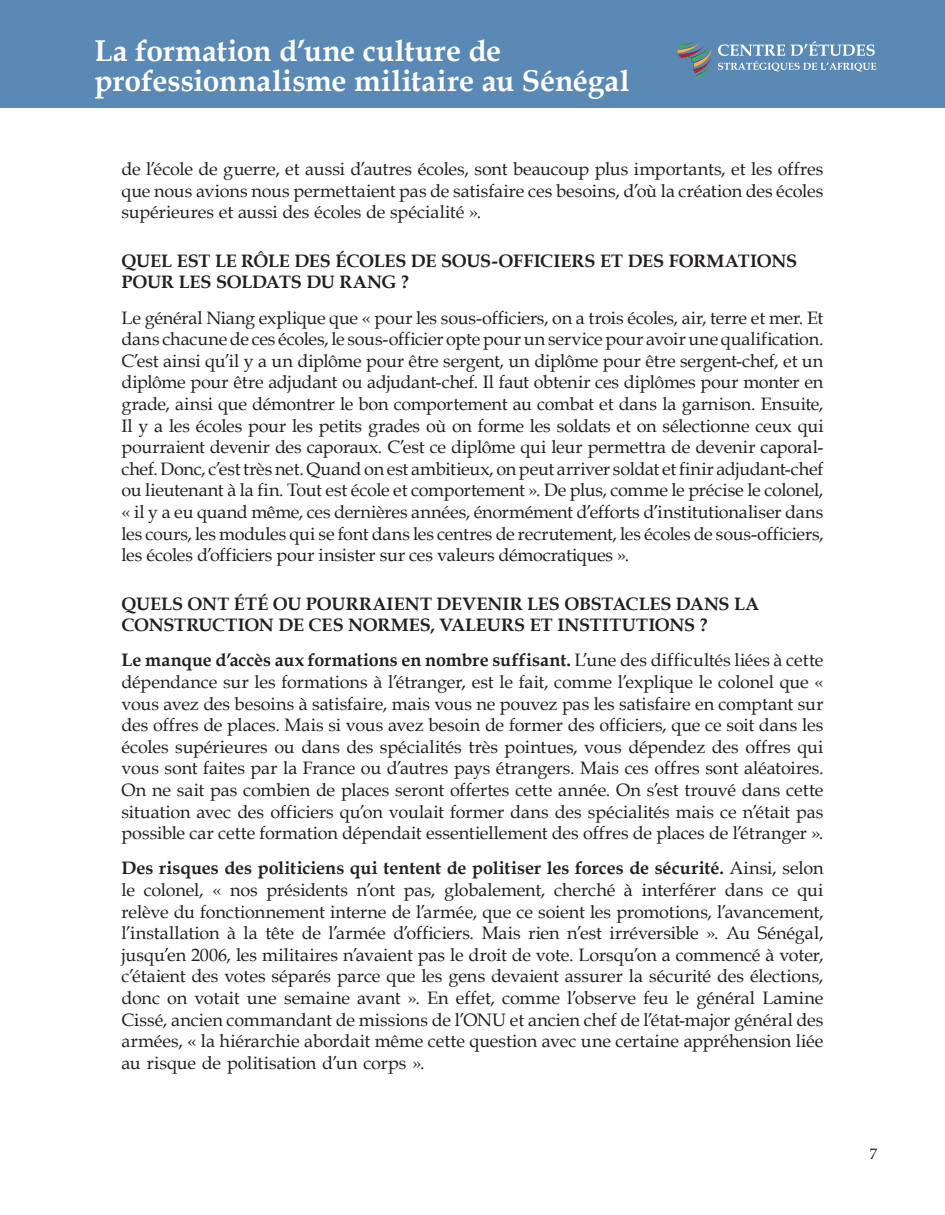
<style>
.page{position:relative;width:945px;height:1215px;background:#fff}
.page>*{position:absolute;margin:0;border:0;box-sizing:border-box;transform-origin:0 0}
.t1{font:700 30px/30px "Book Antiqua";letter-spacing:.005em;color:#fff}
.t2{font:18px/21.6px "Book Antiqua";letter-spacing:-.005em;color:#231f20;text-align:justify}
.t3{font:700 18px/21.6px "Book Antiqua";letter-spacing:-.005em;color:#231f20}
.t4{font:15px "Book Antiqua";color:#231f20}
.s1{font-weight:700}
</style>
<div class="page">
<div style="left:0;top:0;width:945px;height:108px;background:#5989b4"></div>
<svg style="left:677px;top:41px;width:199px;height:37px"></svg>
<h1 class="t1" style="left:94px;top:36px;width:537px">La formation d’une culture de professionnalisme militaire au Sénégal</h1>
<p class="t2" style="left:122px;top:158px;width:704px">de l’école de guerre, et aussi d’autres écoles, sont beaucoup plus importants, et les offres que nous avions nous permettaient pas de satisfaire ces besoins, d’où la création des écoles supérieures et aussi des écoles de spécialité ».</p>
<p class="t3" style="left:122px;top:250px;width:677px">QUEL EST LE RÔLE DES ÉCOLES DE SOUS-OFFICIERS ET DES FORMATIONS<br>POUR LES SOLDATS DU RANG ?</p>
<p class="t2" style="left:122px;top:306px;width:704px">Le général Niang explique que « pour les sous-officiers, on a trois écoles, air, terre et mer. Et dans chacune de ces écoles, le sous-officier opte pour un service pour avoir une qualification.<br>C’est ainsi qu’il y a un diplôme pour être sergent, un diplôme pour être sergent-chef, et un diplôme pour être adjudant ou adjudant-chef. Il faut obtenir ces diplômes pour monter en grade, ainsi que démontrer le bon comportement au combat et dans la garnison. Ensuite, Il y a les écoles pour les petits grades où on forme les soldats et on sélectionne ceux qui pourraient devenir des caporaux. C’est ce diplôme qui leur permettra de devenir caporal&shy;chef. Donc, c’est très net. Quand on est ambitieux, on peut arriver soldat et finir adjudant-chef ou lieutenant à la fin. Tout est école et comportement ». De plus, comme le précise le colonel, « il y a eu quand même, ces dernières années, énormément d’efforts d’institutionaliser dans les cours, les modules qui se font dans les centres de recrutement, les écoles de sous-officiers, les écoles d’officiers pour insister sur ces valeurs démocratiques ».</p>
<p class="t3" style="left:122px;top:593px;width:639px">QUELS ONT ÉTÉ OU POURRAIENT DEVENIR LES OBSTACLES DANS LA<br>CONSTRUCTION DE CES NORMES, VALEURS ET INSTITUTIONS ?</p>
<p class="t2" style="left:122px;top:649px;width:704px"><span class="s1">Le manque d’accès aux formations en nombre suffisant.</span> L’une des difficultés liées à cette dépendance sur les formations à l’étranger, est le fait, comme l’explique le colonel que « vous avez des besoins à satisfaire, mais vous ne pouvez pas les satisfaire en comptant sur des offres de places. Mais si vous avez besoin de former des officiers, que ce soit dans les écoles supérieures ou dans des spécialités très pointues, vous dépendez des offres qui vous sont faites par la France ou d’autres pays étrangers. Mais ces offres sont aléatoires.<br>On ne sait pas combien de places seront offertes cette année. On s’est trouvé dans cette situation avec des officiers qu’on voulait former dans des spécialités mais ce n’était pas possible car cette formation dépendait essentiellement des offres de places de l’étranger ».</p>
<p class="t2" style="left:122px;top:857px;width:704px"><span class="s1">Des risques des politiciens qui tentent de politiser les forces de sécurité.</span> Ainsi, selon le colonel, « nos présidents n’ont pas, globalement, cherché à interférer dans ce qui relève du fonctionnement interne de l’armée, que ce soient les promotions, l’avancement, l’installation à la tête de l’armée d’officiers. Mais rien n’est irréversible ». Au Sénégal, jusqu’en 2006, les militaires n’avaient pas le droit de vote. Lorsqu’on a commencé à voter, c’étaient des votes séparés parce que les gens devaient assurer la sécurité des élections, donc on votait une semaine avant ». En effet, comme l’observe feu le général Lamine Cissé, ancien commandant de missions de l’ONU et ancien chef de l’état-major général des armées, « la hiérarchie abordait même cette question avec une certaine appréhension liée au risque de politisation d’un corps ».</p>
<p class="t4" style="left:870px;top:1144px;width:9px">7</p>
</div>
